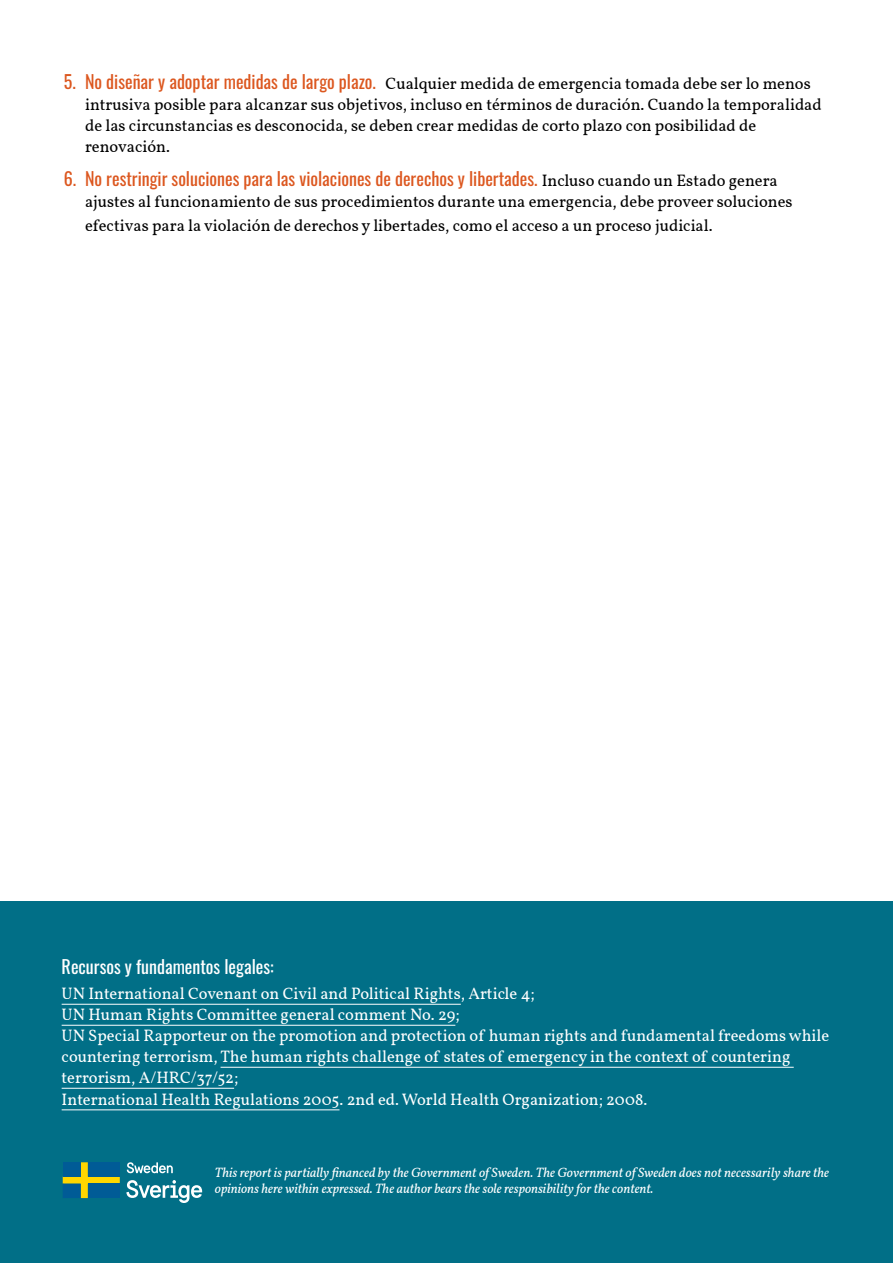
<style>
.page{position:relative;width:893px;height:1263px;background:#fff}
.page>*{position:absolute;margin:0;border:0;box-sizing:border-box;transform-origin:0 0}
.t1{font:18px "Oswald";color:#dc571f}
.t2{font:18px "Oswald";color:#fff}
.t3{font:16.5px/21px "Vollkorn";color:#000}
.t4{font:16.5px/21.1px "Vollkorn";color:#fff}
.t5{font:italic 13.5px/16.2px "Vollkorn";color:#fff}
.s1{font-family:"Oswald";font-size:18px;color:#dc571f}
.s2{font-family:"Vollkorn";font-size:16.5px;color:#000}
</style>
<div class="page">
<div style="left:0;top:901px;width:893px;height:362px;background:#016f87"></div>
<hr style="left:62px;top:1004px;width:399px;height:1px;background:#fff">
<hr style="left:62px;top:1025px;width:393px;height:1px;background:#fff">
<hr style="left:221px;top:1067px;width:573px;height:1px;background:#fff">
<hr style="left:62px;top:1088px;width:172px;height:1px;background:#fff">
<hr style="left:62px;top:1109px;width:277px;height:1px;background:#fff">
<svg style="left:63px;top:1162px;width:57px;height:36px"></svg>
<div style="left:63px;top:1162px;width:18px;height:14px;background:#005b96"></div>
<div style="left:88px;top:1184px;width:32px;height:14px;background:#005b96"></div>
<div style="left:88px;top:1162px;width:32px;height:14px;background:#005b96"></div>
<svg style="left:127px;top:1162px;width:46px;height:11px"></svg>
<svg style="left:126px;top:1180px;width:76px;height:23px"></svg>
<p class="t3" style="left:85px;top:73px;width:738px;text-indent:-21px"><span class="s1">5. No diseñar y adoptar medidas de largo plazo.</span> Cualquier medida de emergencia tomada debe ser lo menos intrusiva posible para alcanzar sus objetivos, incluso en términos de duración. Cuando la temporalidad de las circunstancias es desconocida, se deben crear medidas de corto plazo con posibilidad de renovación.</p>
<p class="t1" style="left:64px;top:162px;width:715px">6. No restringir soluciones para las violaciones de derechos y libertades. <span class="s2">Incluso cuando un Estado genera</span></p>
<p class="t3" style="left:85px;top:189px;width:709px;line-height:24px">ajustes al funcionamiento de sus procedimientos durante una emergencia, debe proveer soluciones efectivas para la violación de derechos y libertades, como el acceso a un proceso judicial.</p>
<p class="t2" style="left:62px;top:950px;width:213px">Recursos y fundamentos legales:</p>
<p class="t4" style="left:62px;top:983px;width:769px">UN International Covenant on Civil and Political Rights, Article 4;<br>UN Human Rights Committee general comment No. 29;<br>UN Special Rapporteur on the promotion and protection of human rights and fundamental freedoms while countering terrorism, The human rights challenge of states of emergency in the context of countering terrorism, A/HRC/37/52;<br>International Health Regulations 2005. 2nd ed. World Health Organization; 2008.</p>
<p class="t5" style="left:215px;top:1164px;width:616px">This report is partially financed by the Government of Sweden. The Government of Sweden does not necessarily share the opinions here within expressed. The author bears the sole responsibility for the content.</p>
</div>
